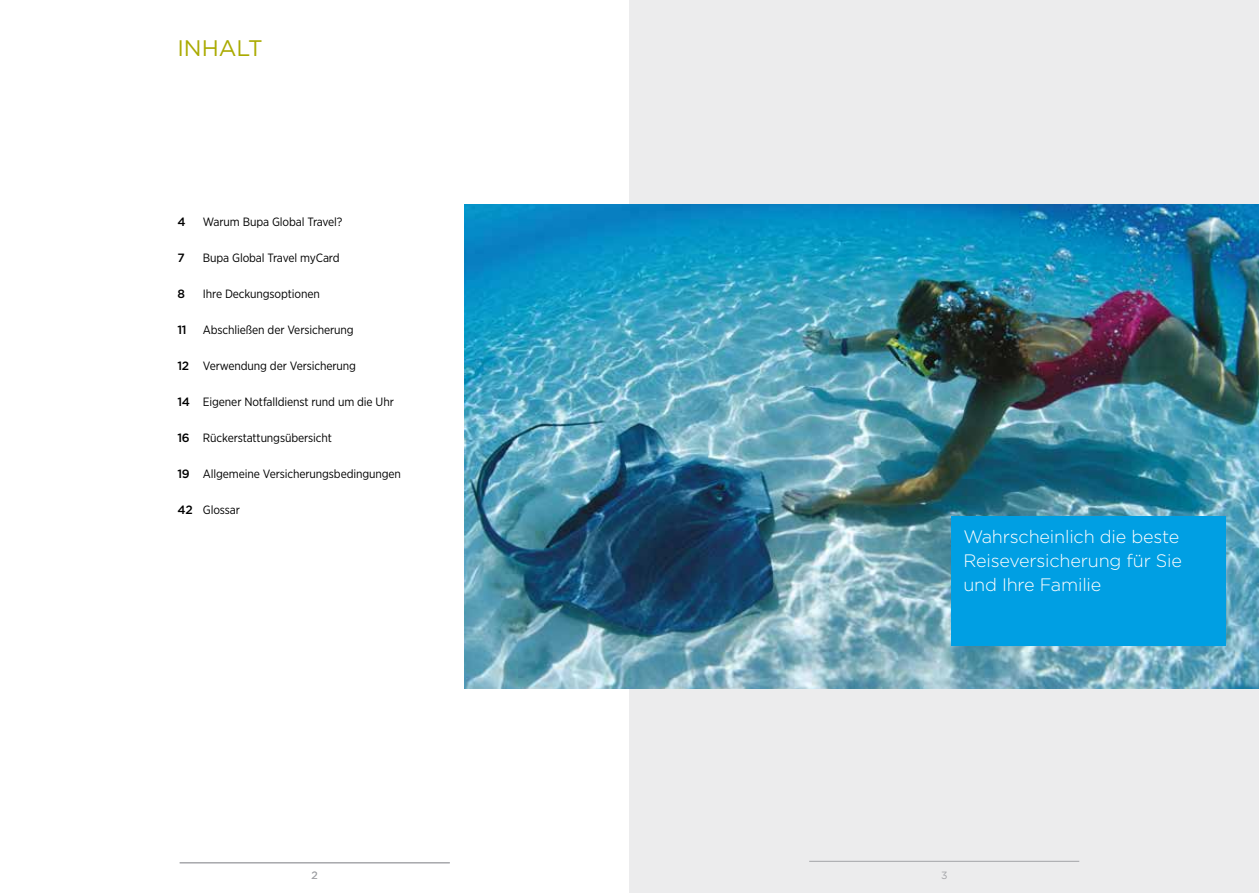
<style>
.page{position:relative;width:1259px;height:893px;background:#fff}
.page>*{position:absolute;margin:0;border:0;box-sizing:border-box;transform-origin:0 0}
.t1{font:22.5px "Gotham";color:#aa0}
.t2{font:300 18px/24px "Gotham";letter-spacing:-.01em;color:#fff}
.t3{font:12px "Gotham Narrow";letter-spacing:-.01em;color:#000}
.t4{font:500 12px "Gotham";color:#000}
.t5{font:10.5px "Gotham";color:#a2a3a7}
.s1{font-family:"Gotham";font-weight:500}
</style>
<div class="page">
<div style="left:629px;top:0;width:630px;height:893px;background:#ececed"></div>
<img style="left:465px;top:204px;width:794px;height:485px">
<div style="left:950px;top:516px;width:275px;height:129px;background:#009fe3"></div>
<hr style="left:180px;top:862px;width:270px;height:1px;background:#a2a3a7">
<hr style="left:809px;top:861px;width:270px;height:1px;background:#a2a3a7">
<h1 class="t1" style="left:177px;top:34px;width:87px">INHALT</h1>
<p class="t4" style="left:177px;top:214px;width:10px">4</p>
<p class="t3" style="left:203px;top:214px;width:141px">Warum Bupa Global Travel?</p>
<p class="t4" style="left:177px;top:250px;width:9px">7</p>
<p class="t3" style="left:203px;top:250px;width:138px">Bupa Global Travel myCard</p>
<p class="t4" style="left:177px;top:286px;width:9px">8</p>
<p class="t3" style="left:203px;top:286px;width:119px">Ihre Deckungsoptionen</p>
<p class="t4" style="left:177px;top:322px;width:11px">11</p>
<p class="t3" style="left:203px;top:322px;width:152px">Abschließen der Versicherung</p>
<p class="t3" style="left:177px;top:358px;width:180px"><span class="s1">12</span> Verwendung der Versicherung</p>
<p class="t3" style="left:177px;top:394px;width:218px"><span class="s1">14</span> Eigener Notfalldienst rund um die Uhr</p>
<p class="t3" style="left:177px;top:430px;width:156px"><span class="s1">16</span> Rückerstattungsübersicht</p>
<p class="t3" style="left:177px;top:466px;width:225px"><span class="s1">19</span> Allgemeine Versicherungsbedingungen</p>
<p class="t3" style="left:177px;top:502px;width:64px"><span class="s1">42</span> Glossar</p>
<h2 class="t2" style="left:963px;top:524px;width:220px">Wahrscheinlich die beste<br>Reiseversicherung für Sie und Ihre Familie</h2>
<p class="t5" style="left:312px;top:868px;width:8px">2</p>
<p class="t5" style="left:941px;top:868px;width:8px">3</p>
</div>
